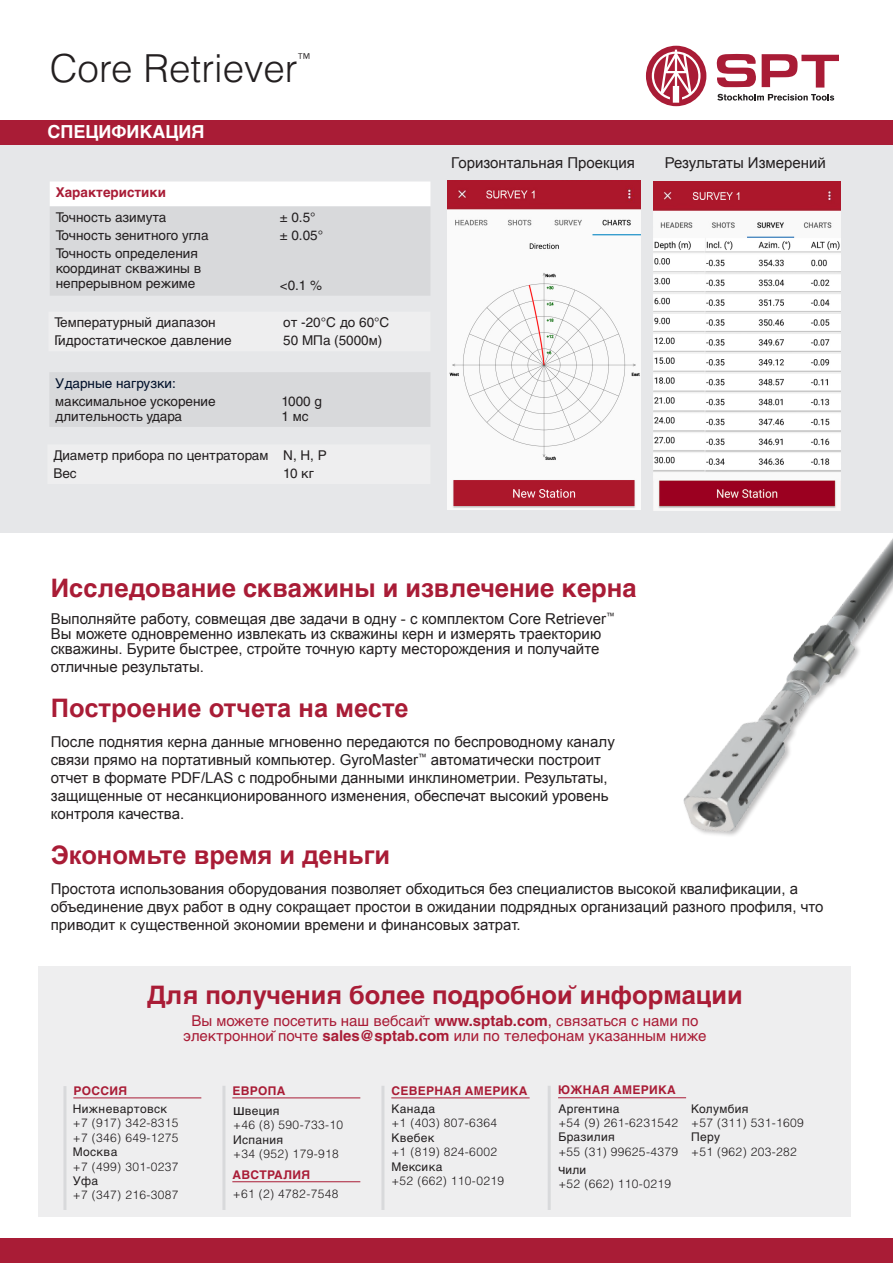
<style>
.page{position:relative;width:893px;height:1263px;background:#fff}
.page>*{position:absolute;margin:0;border:0;box-sizing:border-box;transform-origin:0 0}
.t1{font:300 38.55px "Helvetica LT Std";color:#231f20}
.t2{font:700 25.5px "Helvetica LT Std";color:#a91c36}
.t3{font:700 25.5px "Arial";color:#a91c36}
.t4{font:700 18px "Helvetica LT Std";color:#fff}
.t5{font:15px/18px "Arial";color:#231f20}
.t6{font:15px "Helvetica LT Std";color:#a91c36}
.t7{font:300 13.65px "Helvetica LT Std";color:#231f20}
.t8{font:13.5px/15px "Helvetica LT Std";color:#231f20}
.t9{font:13.5px "Helvetica LT Std";color:#00102a}
.t10{font:700 13.5px "Helvetica LT Std";color:#a91c36}
.t11{font:300 12px/14.4px "Helvetica LT Std";letter-spacing:.03em;color:#231f20}
.t12{font:12px "Helvetica LT Std";letter-spacing:.03em;color:#231f20}
.t13{font:700 12px "Helvetica LT Std";letter-spacing:.03em;color:#a91c36}
.s1{font-family:"Arial"}
.s2{font-weight:700}
.s3{font-weight:400}
.s4{font-size:15px}
.s5{font-family:"Arial";font-size:13.5px}
</style>
<div class="page">
<div style="left:0;top:145px;width:893px;height:387px;background:#e6e7e9"></div>
<svg style="left:50px;top:181px;width:380px;height:114px"></svg>
<svg style="left:716px;top:54px;width:123px;height:34px"></svg>
<svg style="left:717px;top:94px;width:117px;height:7px"></svg>
<svg style="left:646px;top:46px;width:60px;height:60px"></svg>
<div style="left:0;top:1238px;width:893px;height:25px;background:#a91c36"></div>
<div style="left:0;top:120px;width:893px;height:25px;background:#a91c36"></div>
<img style="left:448px;top:181px;width:193px;height:329px">
<img style="left:653px;top:181px;width:187px;height:329px">
<img style="left:666px;top:312px;width:227px;height:524px">
<div style="left:50px;top:372px;width:380px;height:55px;background:#d8d9db"></div>
<div style="left:38px;top:967px;width:813px;height:250px;background:#eeeeef"></div>
<hr style="left:63px;top:1086px;width:3px;height:124px;background:#d8d9db">
<hr style="left:73px;top:1098px;width:128px;height:1px;background:#a91c36">
<hr style="left:558px;top:1097px;width:128px;height:1px;background:#a91c36">
<hr style="left:222px;top:1086px;width:3px;height:124px;background:#d8d9db">
<hr style="left:232px;top:1098px;width:128px;height:1px;background:#a91c36">
<hr style="left:381px;top:1086px;width:3px;height:124px;background:#d8d9db">
<hr style="left:391px;top:1098px;width:139px;height:1px;background:#a91c36">
<hr style="left:232px;top:1181px;width:128px;height:1px;background:#a91c36">
<hr style="left:548px;top:1086px;width:3px;height:124px;background:#d8d9db">
<p class="t1" style="left:50px;top:44px;width:250px">Core Retriever</p>
<p class="t7" style="left:298px;top:50px;width:14px">™</p>
<p class="t4" style="left:48px;top:121px;width:159px">СПЕЦИФИКАЦИЯ</p>
<p class="t10" style="left:56px;top:184px;width:112px">Характеристики</p>
<p class="t8" style="left:56px;top:210px;width:112px">Точность азимута</p>
<p class="t8" style="left:56px;top:228px;width:154px">Точность зенитного угла</p>
<p class="t8" style="left:56px;top:246px;width:144px">Точность определения</p>
<p class="t8" style="left:56px;top:261px;width:147px">координат скважины в непрерывном режиме</p>
<p class="t8" style="left:280px;top:210px;width:37px">± 0.5°</p>
<p class="t8" style="left:280px;top:228px;width:45px">± 0.05°</p>
<p class="t8" style="left:280px;top:277px;width:44px">&lt;0.1 %</p>
<p class="t8" style="left:54px;top:314px;width:179px;line-height:18px">Температурный диапазон<br>Гидростатическое давление</p>
<p class="t8" style="left:283px;top:315px;width:108px">от -20°C до 60°C</p>
<p class="t8" style="left:283px;top:333px;width:101px">50 МПа (5000м)</p>
<p class="t9" style="left:55px;top:375px;width:122px">Ударные нагрузки:</p>
<p class="t8" style="left:55px;top:394px;width:162px">максимальное ускорение</p>
<p class="t8" style="left:55px;top:409px;width:128px">длительность удара</p>
<p class="t8" style="left:53px;top:448px;width:216px">Диаметр прибора по центраторам</p>
<p class="t8" style="left:53px;top:466px;width:25px">Вес</p>
<p class="t8" style="left:282px;top:394px;width:42px">1000 g</p>
<p class="t8" style="left:282px;top:409px;width:28px">1 мс</p>
<p class="t8" style="left:283px;top:448px;width:45px">N, H, P</p>
<p class="t8" style="left:283px;top:466px;width:32px">10 кг</p>
<p class="t5" style="left:451px;top:153px;width:185px">Горизонтальная Проекция</p>
<p class="t5" style="left:665px;top:153px;width:158px">Результаты Измерений</p>
<p class="t2" style="left:51px;top:572px;width:587px">Исследование скважины и извлечение керна</p>
<p class="t5" style="left:51px;top:609px;width:565px">Выполняйте работу, совмещая две задачи в одну - с комплектом Core Retriever<sup>™</sup></p>
<p class="t5" style="left:51px;top:624px;width:552px">Вы можете одновременно извлекать из скважины керн и измерять траекторию</p>
<p class="t5" style="left:51px;top:639px;width:550px">скважины. Бурите быстрее, стройте точную карту месторождения и получайте</p>
<p class="t5" style="left:51px;top:657px;width:155px">отличные результаты.</p>
<p class="t3" style="left:51px;top:691px;width:359px">Построение отчета на месте</p>
<p class="t5" style="left:51px;top:732px;width:565px">После поднятия керна данные мгновенно передаются по беспроводному каналу</p>
<p class="t5" style="left:51px;top:750px;width:552px">связи прямо на портативный компьютер. GyroMaster<sup>™</sup> автоматически построит</p>
<p class="t5" style="left:51px;top:768px;width:558px">отчет в формате PDF/LAS с подробными данными инклинометрии. Результаты,</p>
<p class="t5" style="left:51px;top:786px;width:559px">защищенные от несанкционированного изменения, обеспечат высокий уровень</p>
<p class="t5" style="left:51px;top:804px;width:135px">контроля качества.</p>
<p class="t3" style="left:51px;top:838px;width:341px">Экономьте время и деньги</p>
<p class="t5" style="left:51px;top:879px;width:774px">Простота использования оборудования позволяет обходиться без специалистов высокой квалификации, а объединение двух работ в одну сокращает простои в ожидании подрядных организаций разного профиля, что приводит к существенной экономии времени и финансовых затрат.</p>
<p class="t2" style="left:147px;top:979px;width:597px">Для получения более подробнои<span class="s1">̆</span>информации</p>
<p class="t6" style="left:191px;top:1012px;width:509px">Вы можете посетить наш вебсаи<span class="s1">̆</span>т <span class="s2">www.sptab.com</span>, связаться с нами по</p>
<p class="t6" style="left:184px;top:1027px;width:524px">электроннои<span class="s1">̆</span>почте <span class="s2">sales@sptab.com</span> или по телефонам указанным ниже</p>
<p class="t13" style="left:73px;top:1083px;width:55px">РОССИЯ</p>
<p class="t12" style="left:73px;top:1102px;width:96px">Нижневартовск</p>
<p class="t11" style="left:73px;top:1116px;width:107px">+7 (917) 342-8315</p>
<p class="t11" style="left:73px;top:1130px;width:107px">+7 (346) 649-1275<br><span class="s3">Москва</span></p>
<p class="t11" style="left:73px;top:1159px;width:107px">+7 (499) 301-0237<br><span class="s3">Уфа</span></p>
<p class="t11" style="left:73px;top:1188px;width:107px">+7 (347) 216-3087</p>
<p class="t13" style="left:232px;top:1083px;width:55px">ЕВРОПА</p>
<p class="t13" style="left:558px;top:1083px;width:119px">ЮЖНАЯ АМЕРИКА</p>
<p class="t12" style="left:233px;top:1104px;width:48px"><span class="s4">ш</span>веция</p>
<p class="t11" style="left:233px;top:1118px;width:112px">+46 (8) 590-733-10</p>
<p class="t12" style="left:233px;top:1133px;width:52px">Испания</p>
<p class="t11" style="left:233px;top:1147px;width:107px">+34 (952) 179-918</p>
<p class="t13" style="left:391px;top:1083px;width:138px">СЕВЕРНАЯ АМЕРИКА</p>
<p class="t12" style="left:391px;top:1102px;width:45px">Канада</p>
<p class="t11" style="left:391px;top:1116px;width:107px">+1 (403) 807-6364<br><span class="s3">Квебек</span></p>
<p class="t11" style="left:391px;top:1144px;width:107px">+1 (819) 824-6002</p>
<p class="t12" style="left:391px;top:1159px;width:53px">Мексика</p>
<p class="t11" style="left:391px;top:1173px;width:114px">+52 (662) 110-0219</p>
<p class="t12" style="left:558px;top:1101px;width:63px">Аргентина</p>
<p class="t11" style="left:558px;top:1115px;width:121px">+54 (9) 261-6231542</p>
<p class="t12" style="left:558px;top:1130px;width:58px">Бразилия</p>
<p class="t11" style="left:558px;top:1144px;width:121px">+55 (31) 99625-4379</p>
<p class="t12" style="left:558px;top:1162px;width:29px"><span class="s5">ч</span>или</p>
<p class="t11" style="left:558px;top:1176px;width:114px">+52 (662) 110-0219</p>
<p class="t13" style="left:232px;top:1167px;width:79px">АВСТРАЛИЯ</p>
<p class="t11" style="left:233px;top:1186px;width:107px">+61 (2) 4782-7548</p>
<p class="t12" style="left:691px;top:1101px;width:59px">Колумбия</p>
<p class="t11" style="left:691px;top:1115px;width:114px">+57 (311) 531-1609</p>
<p class="t12" style="left:691px;top:1130px;width:30px">Перу</p>
<p class="t11" style="left:691px;top:1144px;width:107px">+51 (962) 203-282</p>
</div>
